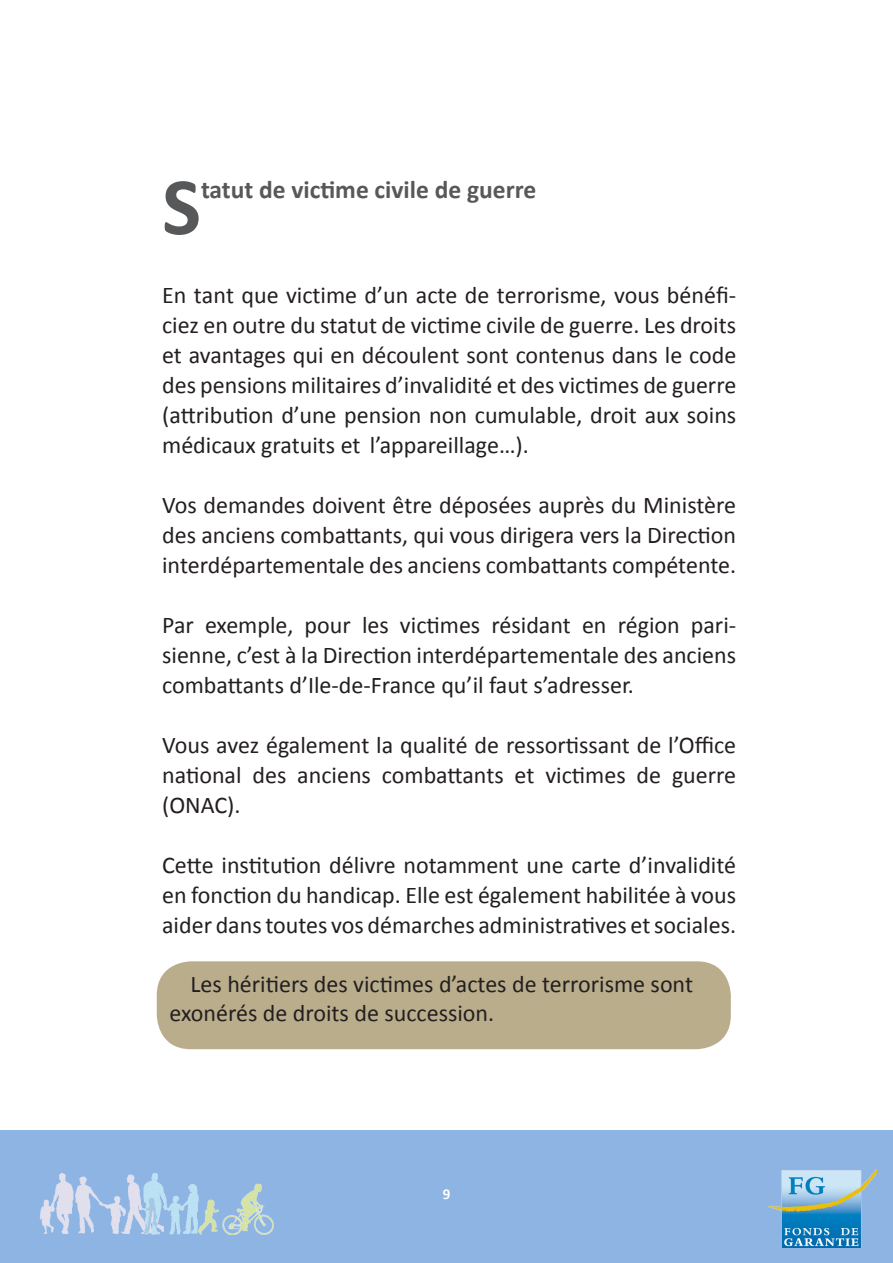
<style>
.page{position:relative;width:893px;height:1263px;background:#fff}
.page>*{position:absolute;margin:0;border:0;box-sizing:border-box;transform-origin:0 0}
.t1{font:700 82.2px "Calibri";color:#57585a}
.t2{font:700 25.5px "Calibri";color:#57585a}
.t3{font:24px/30px "Calibri";color:#231f20;text-align:justify}
.t4{font:700 15px "Calibri";color:#fff}
</style>
<div class="page">
<div style="left:0;top:1131px;width:893px;height:132px;background:#8eb4e3"></div>
<img style="left:40px;top:1173px;width:234px;height:62px">
<img style="left:768px;top:1169px;width:108px;height:79px">
<div style="left:157px;top:961px;width:574px;height:88px;background:#b9ad8c;border-radius:34px"></div>
<p class="t1" style="left:162px;top:154px;width:40px">S</p>
<p class="t2" style="left:201px;top:173px;width:337px">tatut de victime civile de guerre</p>
<p class="t3" style="left:162px;top:280px;width:576px">En tant que victime d’un acte de terrorisme, vous bénéfi&shy;ciez en outre du statut de victime civile de guerre. Les droits et avantages qui en découlent sont contenus dans le code des pensions militaires d’invalidité et des victimes de guerre (attribution d’une pension non cumulable, droit aux soins médicaux gratuits et l’appareillage…).</p>
<p class="t3" style="left:162px;top:490px;width:576px">Vos demandes doivent être déposées auprès du Ministère des anciens combattants, qui vous dirigera vers la Direction interdépartementale des anciens combattants compétente.</p>
<p class="t3" style="left:162px;top:610px;width:576px">Par exemple, pour les victimes résidant en région pari&shy;sienne, c’est à la Direction interdépartementale des anciens combattants d’Ile-de-France qu’il faut s’adresser.</p>
<p class="t3" style="left:162px;top:730px;width:576px">Vous avez également la qualité de ressortissant de l’Office national des anciens combattants et victimes de guerre (ONAC).</p>
<p class="t3" style="left:162px;top:850px;width:576px">Cette institution délivre notamment une carte d’invalidité en fonction du handicap. Elle est également habilitée à vous aider dans toutes vos démarches administratives et sociales.</p>
<p class="t3" style="left:170px;top:970px;width:525px;line-height:28.8px;text-indent:21px">Les héritiers des victimes d’actes de terrorisme sont exonérés de droits de succession.</p>
<p class="t4" style="left:443px;top:1184px;width:9px">9</p>
</div>
